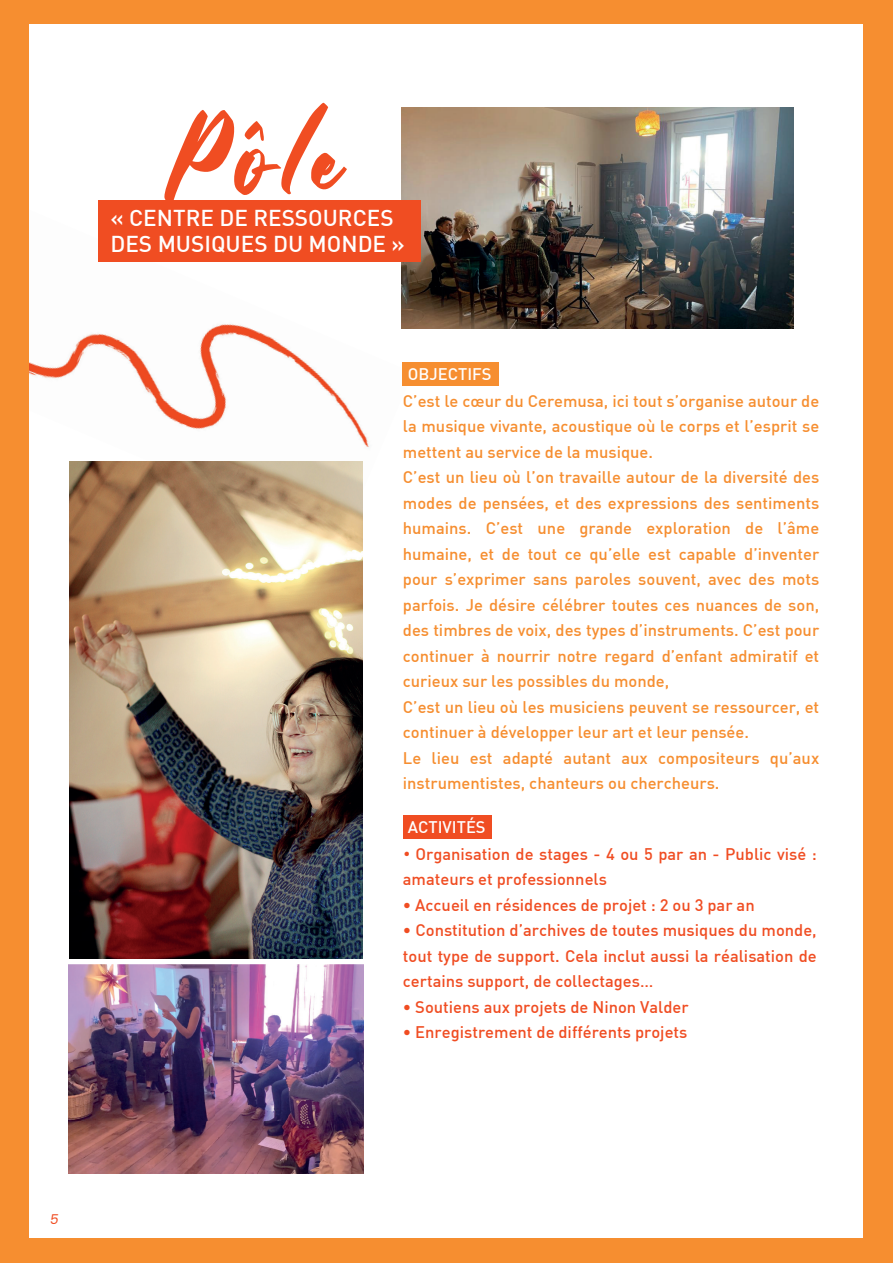
<style>
.page{position:relative;width:893px;height:1263px;background:#fff}
.page>*{position:absolute;margin:0;border:0;box-sizing:border-box;transform-origin:0 0}
.t1{font:500 22.5px/25.5px "DIN";color:#fff}
.t2{font:500 16.5px/25.5px "DIN";color:#f68e30}
.t3{font:500 16.5px/25.5px "DIN";color:#f04d22}
.t4{font:500 16.5px "DIN";color:#fff}
.t5{font:italic 13.5px "Poppins";color:#f04d22}
.s1{font-family:"Consolas";font-weight:400;font-style:italic;font-size:15px}
</style>
<div class="page">
<div style="left:0;top:0;width:893px;height:24px;background:#f68e30"></div>
<div style="left:864px;top:0;width:29px;height:1261px;background:#f68e30"></div>
<div style="left:0;top:1238px;width:893px;height:25px;background:#f68e30"></div>
<img style="left:402px;top:108px;width:391px;height:220px">
<img style="left:68px;top:965px;width:296px;height:209px">
<svg style="left:164px;top:103px;width:183px;height:94px"></svg>
<img style="left:29px;top:197px;width:384px;height:251px">
<div style="left:98px;top:201px;width:323px;height:61px;background:#f04d22"></div>
<div style="left:0;top:1px;width:29px;height:1262px;background:#f68e30"></div>
<div style="left:403px;top:815px;width:89px;height:23px;background:#f04d22"></div>
<img style="left:69px;top:461px;width:294px;height:498px">
<div style="left:403px;top:362px;width:96px;height:24px;background:#f68e30"></div>
<h1 class="t1" style="left:110px;top:205px;width:296px">« CENTRE DE RESSOURCES<br>DES MUSIQUES DU MONDE »</h1>
<p class="t4" style="left:408px;top:364px;width:85px">OBJECTIFS</p>
<p class="t2" style="left:403px;top:388px;width:418px">C’est le cœur du Ceremusa, ici tout s’organise autour de la musique vivante, acoustique où le corps et l’esprit se mettent au service de la musique.<br>C’est un lieu où l’on travaille autour de la diversité des modes de pensées, et des expressions des sentiments humains. C’est une grande exploration de l’âme humaine, et de tout ce qu’elle est capable d’inventer pour s’exprimer sans paroles souvent, avec des mots parfois. Je désire célébrer toutes ces nuances de son, des timbres de voix, des types d’instruments. C’est pour continuer à nourrir notre regard d’enfant admiratif et curieux sur les possibles du monde,<br>C’est un lieu où les musiciens peuvent se ressourcer, et continuer à dé velopper leur art et leur pensé e.<br>Le lieu est adapté autant aux compositeurs qu’aux instrumentistes, chanteurs ou chercheurs.</p>
<p class="t4" style="left:408px;top:816px;width:79px">ACTIVITÉS</p>
<p class="t3" style="left:403px;top:840px;width:415px"><span class="s1">•</span> Organisation de stages - 4 ou 5 par an - Public visé : amateurs et professionnels</p>
<p class="t3" style="left:403px;top:891px;width:353px">• Accueil en résidences de projet : 2 ou 3 par an</p>
<p class="t3" style="left:403px;top:917px;width:415px;text-align:justify">• Constitution d’archives de toutes musiques du monde, tout type de support. Cela inclut aussi la réalisation de certains support, de collectages…</p>
<p class="t3" style="left:403px;top:993px;width:287px">• Soutiens aux projets de Ninon Valder</p>
<p class="t3" style="left:403px;top:1019px;width:286px">• Enregistrement de différents projets</p>
<p class="t5" style="left:50px;top:1211px;width:10px">5</p>
</div>
